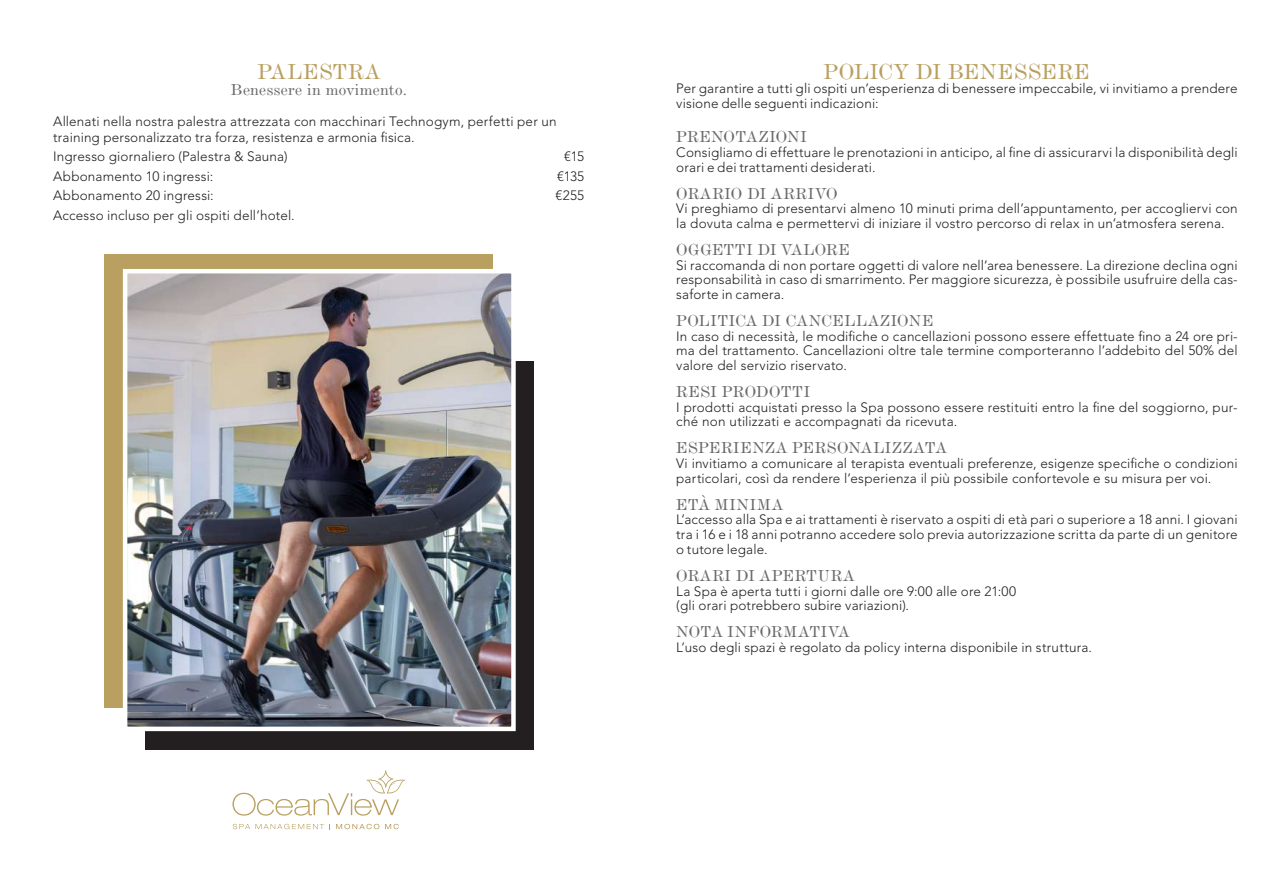
<style>
.page{position:relative;width:1276px;height:893px;background:#fff}
.page>*{position:absolute;margin:0;border:0;box-sizing:border-box;transform-origin:0 0}
.t1{font:22.5px "De Vinne BT Text";letter-spacing:.025em;color:#b9a060}
.t2{font:16.5px "De Vinne BT Text";letter-spacing:.03em;color:#6b6b6e}
.t3{font:16.5px "De Vinne BT Text";letter-spacing:.05em;color:#6b6b6e}
.t4{font:16.5px "De Vinne BT Text";letter-spacing:.055em;color:#6b6b6e}
.t5{font:300 13.5px/14.7px "Avenir LT Std";letter-spacing:.01em;color:#231f20}
</style>
<div class="page">
<div style="left:104px;top:254px;width:388px;height:454px;background:#b9a060"></div>
<div style="left:146px;top:361px;width:388px;height:388px;background:#231f20"></div>
<img style="left:128px;top:274px;width:383px;height:452px">
<div style="left:123px;top:269px;width:393px;height:462px;border:4px solid #fff"></div>
<svg style="left:232px;top:770px;width:173px;height:46px"></svg>
<svg style="left:233px;top:824px;width:91px;height:5px"></svg>
<svg style="left:385px;top:824px;width:14px;height:5px"></svg>
<svg style="left:336px;top:824px;width:43px;height:5px"></svg>
<h1 class="t1" style="left:258px;top:58px;width:124px">PALESTRA</h1>
<p class="t2" style="left:231px;top:80px;width:177px">Benessere in movimento.</p>
<p class="t5" style="left:53px;top:114px;width:505px;line-height:15.6px">Allenati nella nostra palestra attrezzata con macchinari Technogym, perfetti per un training personalizzato tra forza, resistenza e armonia fisica.</p>
<p class="t5" style="left:53px;top:149px;width:236px">Ingresso giornaliero (Palestra &amp; Sauna)</p>
<p class="t5" style="left:564px;top:149px;width:22px">€15</p>
<p class="t5" style="left:53px;top:169px;width:162px">Abbonamento 10 ingressi:</p>
<p class="t5" style="left:557px;top:169px;width:29px">€135</p>
<p class="t5" style="left:53px;top:188px;width:162px">Abbonamento 20 ingressi:</p>
<p class="t5" style="left:555px;top:188px;width:30px">€255</p>
<p class="t5" style="left:53px;top:208px;width:243px">Accesso incluso per gli ospiti dell’hotel.</p>
<h1 class="t1" style="left:823px;top:58px;width:268px">POLICY DI BENESSERE</h1>
<p class="t5" style="left:676px;top:81px;width:563px">Per garantire a tutti gli ospiti un’esperienza di benessere impeccabile, vi invitiamo a prendere visione delle seguenti indicazioni:</p>
<p class="t2" style="left:676px;top:127px;width:132px">PRENOTAZIONI</p>
<p class="t5" style="left:676px;top:145px;width:563px">Consigliamo di effettuare le prenotazioni in anticipo, al fine di assicurarvi la disponibilità degli orari e dei trattamenti desiderati.</p>
<p class="t3" style="left:676px;top:183px;width:163px">ORARIO DI ARRIVO</p>
<p class="t5" style="left:676px;top:201px;width:563px">Vi preghiamo di presentarvi almeno 10 minuti prima dell’appuntamento, per accogliervi con la dovuta calma e permettervi di iniziare il vostro percorso di relax in un’atmosfera serena.</p>
<p class="t2" style="left:676px;top:239px;width:175px">OGGETTI DI VALORE</p>
<p class="t5" style="left:676px;top:258px;width:563px;text-align:justify">Si raccomanda di non portare oggetti di valore nell’area benessere. La direzione declina ogni responsabilità in caso di smarrimento. Per maggiore sicurezza, è possibile usufruire della cas&shy;saforte in camera.</p>
<p class="t2" style="left:676px;top:311px;width:259px">POLITICA DI CANCELLAZIONE</p>
<p class="t5" style="left:676px;top:329px;width:563px;text-align:justify">In caso di necessità, le modifiche o cancellazioni possono essere effettuate fino a 24 ore pri&shy;ma del trattamento. Cancellazioni oltre tale termine comporteranno l’addebito del 50% del valore del servizio riservato.</p>
<p class="t2" style="left:676px;top:382px;width:135px">RESI PRODOTTI</p>
<p class="t5" style="left:676px;top:400px;width:563px">I prodotti acquistati presso la Spa possono essere restituiti entro la fine del soggiorno, pur&shy;ché non utilizzati e accompagnati da ricevuta.</p>
<p class="t2" style="left:676px;top:438px;width:272px">ESPERIENZA PERSONALIZZATA</p>
<p class="t5" style="left:676px;top:456px;width:563px">Vi invitiamo a comunicare al terapista eventuali preferenze, esigenze specifiche o condizioni particolari, così da rendere l’esperienza il più possibile confortevole e su misura per voi.</p>
<p class="t4" style="left:676px;top:494px;width:108px">ETÀ MINIMA</p>
<p class="t5" style="left:676px;top:512px;width:563px;text-align:justify">L’accesso alla Spa e ai trattamenti è riservato a ospiti di età pari o superiore a 18 anni. I giovani tra i 16 e i 18 anni potranno accedere solo previa autorizzazione scritta da parte di un genitore o tutore legale.</p>
<p class="t2" style="left:676px;top:565px;width:179px">ORARI DI APERTURA</p>
<p class="t5" style="left:676px;top:583px;width:341px">La Spa è aperta tutti i giorni dalle ore 9:00 alle ore 21:00 (gli orari potrebbero subire variazioni).</p>
<p class="t2" style="left:676px;top:622px;width:174px">NOTA INFORMATIVA</p>
<p class="t5" style="left:676px;top:640px;width:417px">L’uso degli spazi è regolato da policy interna disponibile in struttura.</p>
</div>
